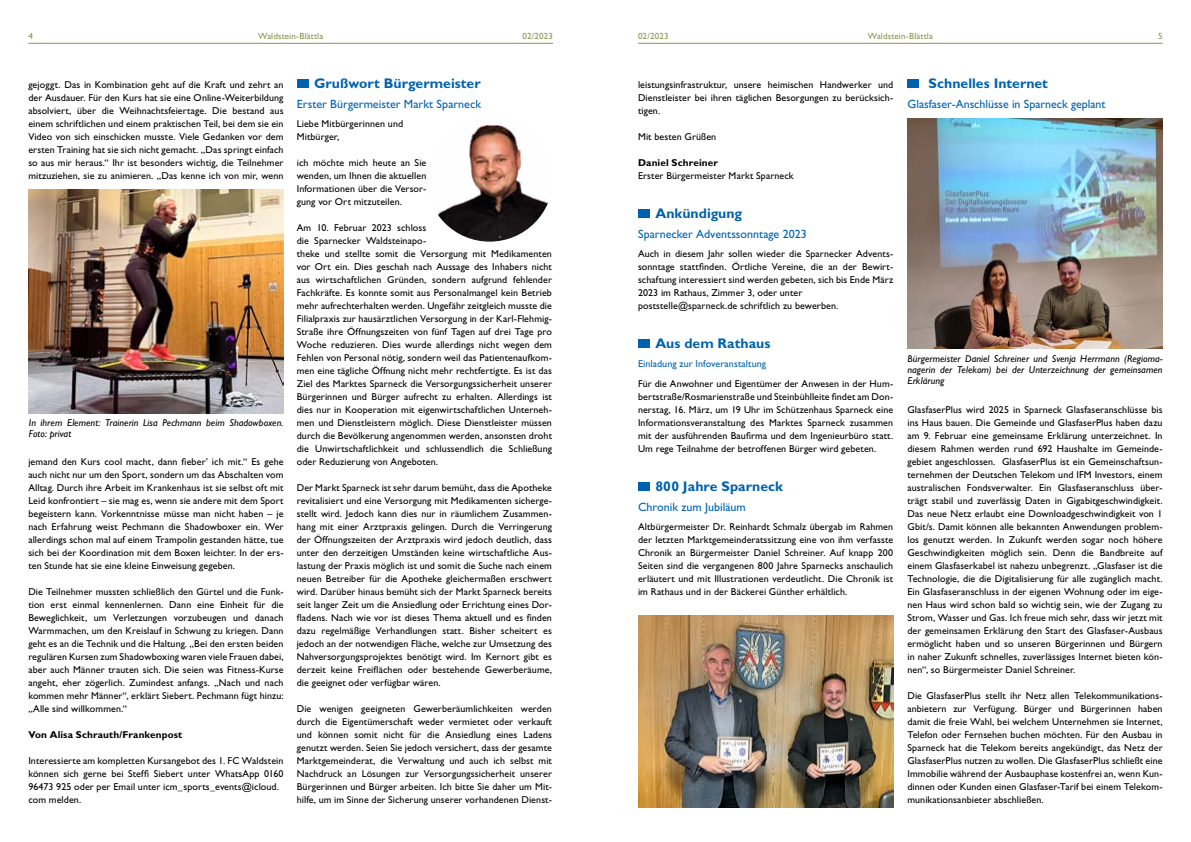
<style>
.page{position:relative;width:1191px;height:842px;background:#fff}
.page>*{position:absolute;margin:0;border:0;box-sizing:border-box;transform-origin:0 0}
.t1{font:700 14px "Gill Sans";letter-spacing:.005em;color:#0062ae}
.t2{font:12px "Gill Sans";color:#0062ae}
.t3{font:10px/13px "Gill Sans";letter-spacing:.01em;color:#000;text-align:justify}
.t4{font:italic 10px/11px "Gill Sans";letter-spacing:.01em;color:#000}
.t5{font:700 10px "Gill Sans";letter-spacing:.01em;color:#000}
.t6{font:10px "Gill Sans";letter-spacing:.01em;color:#0062ae}
.t7{font:9px "Gill Sans";letter-spacing:.015em;color:#8b954c}
</style>
<div class="page">
<hr style="left:638px;top:43px;width:524px;height:1px;background:#8b954c">
<hr style="left:28px;top:43px;width:525px;height:1px;background:#8b954c">
<div style="left:297px;top:79px;width:11px;height:9px;background:#0062ae"></div>
<div style="left:638px;top:209px;width:11px;height:9px;background:#0062ae"></div>
<div style="left:638px;top:339px;width:11px;height:9px;background:#0062ae"></div>
<div style="left:638px;top:482px;width:11px;height:9px;background:#0062ae"></div>
<img style="left:638px;top:616px;width:255px;height:192px">
<img style="left:426px;top:115px;width:127px;height:127px;border-radius:63px">
<div style="left:907px;top:79px;width:12px;height:9px;background:#0062ae"></div>
<img style="left:29px;top:189px;width:254px;height:224px">
<img style="left:907px;top:118px;width:255px;height:230px">
<p class="t7" style="left:28px;top:30px;width:6px">4</p>
<p class="t7" style="left:258px;top:30px;width:67px">Waldstein-Blättla</p>
<p class="t7" style="left:522px;top:30px;width:32px">02/2023</p>
<p class="t7" style="left:638px;top:30px;width:32px">02/2023</p>
<p class="t7" style="left:867px;top:30px;width:67px">Waldstein-Blättla</p>
<p class="t7" style="left:1158px;top:30px;width:6px">5</p>
<h1 class="t1" style="left:314px;top:75px;width:168px">Grußwort Bürgermeister</h1>
<p class="t2" style="left:297px;top:97px;width:186px">Erster Bürgermeister Markt Sparneck</p>
<p class="t3" style="left:297px;top:117px;width:108px">Liebe Mitbürgerinnen und<br>Mitbürger,</p>
<p class="t3" style="left:297px;top:156px;width:131px">ich möchte mich heute an Sie wenden, um Ihnen die aktuellen Informationen über die Versor&shy;gung vor Ort mitzuteilen.</p>
<p class="t3" style="left:297px;top:221px;width:257px;text-align:left">Am 10. Februar 2023 schloss<br>die Sparnecker Waldsteinapo-<br>theke und stellte somit die Versorgung mit Medikamenten vor Ort ein. Dies geschah nach Aussage des Inhabers nicht aus wirtschaftlichen Gründen, sondern aufgrund fehlender Fachkräfte. Es konnte somit aus Personalmangel kein Betrieb mehr aufrechterhalten werden. Ungefähr zeitgleich musste die Filialpraxis zur hausärztlichen Versorgung in der Karl-Flehmig-Straße ihre Öffnungszeiten von fünf Tagen auf drei Tage pro Woche reduzieren. Dies wurde allerdings nicht wegen dem Fehlen von Personal nötig, sondern weil das Patientenaufkom&shy;men eine tägliche Öffnung nicht mehr rechtfertigte. Es ist das Ziel des Marktes Sparneck die Versorgungssicherheit unserer Bürgerinnen und Bürger aufrecht zu erhalten. Allerdings ist dies nur in Kooperation mit eigenwirtschaftlichen Unterneh&shy;men und Dienstleistern möglich. Diese Dienstleister müssen durch die Bevölkerung angenommen werden, ansonsten droht die Unwirtschaftlichkeit und schlussendlich die Schließung oder Reduzierung von Angeboten.</p>
<p class="t3" style="left:297px;top:481px;width:257px">Der Markt Sparneck ist sehr darum bemüht, dass die Apotheke revitalisiert und eine Versorgung mit Medikamenten sicherge&shy;stellt wird. Jedoch kann dies nur in räumlichem Zusammen&shy;hang mit einer Arztpraxis gelingen. Durch die Verringerung der Öffnungszeiten der Arztpraxis wird jedoch deutlich, dass unter den derzeitigen Umständen keine wirtschaftliche Aus&shy;lastung der Praxis möglich ist und somit die Suche nach einem neuen Betreiber für die Apotheke gleichermaßen erschwert wird. Darüber hinaus bemüht sich der Markt Sparneck bereits seit langer Zeit um die Ansiedlung oder Errichtung eines Dor&shy;fladens. Nach wie vor ist dieses Thema aktuell und es finden dazu regelmäßige Verhandlungen statt. Bisher scheitert es jedoch an der notwendigen Fläche, welche zur Umsetzung des Nahversorgungsprojektes benötigt wird. Im Kernort gibt es derzeit keine Freiflächen oder bestehende Gewerberäume, die geeignet oder verfügbar wären.</p>
<p class="t3" style="left:297px;top:702px;width:257px">Die wenigen geeigneten Gewerberäumlichkeiten werden durch die Eigentümerschaft weder vermietet oder verkauft und können somit nicht für die Ansiedlung eines Ladens genutzt werden. Seien Sie jedoch versichert, dass der gesamte Marktgemeinderat, die Verwaltung und auch ich selbst mit Nachdruck an Lösungen zur Versorgungssicherheit unserer Bürgerinnen und Bürger arbeiten. Ich bitte Sie daher um Mit&shy;hilfe, um im Sinne der Sicherung unserer vorhandenen Dienst-</p>
<h1 class="t1" style="left:928px;top:75px;width:121px">Schnelles Internet</h1>
<p class="t2" style="left:907px;top:97px;width:200px">Glasfaser-Anschlüsse in Sparneck geplant</p>
<p class="t3" style="left:28px;top:78px;width:257px">gejoggt. Das in Kombination geht auf die Kraft und zehrt an der Ausdauer. Für den Kurs hat sie eine Online-Weiterbildung absolviert, über die Weihnachtsfeiertage. Die bestand aus einem schriftlichen und einem praktischen Teil, bei dem sie ein Video von sich einschicken musste. Viele Gedanken vor dem ersten Training hat sie sich nicht gemacht. „Das springt einfach so aus mir heraus.“ Ihr ist besonders wichtig, die Teilnehmer mitzuziehen, sie zu animieren. „Das kenne ich von mir, wenn</p>
<p class="t3" style="left:638px;top:78px;width:257px">leistungsinfrastruktur, unsere heimischen Handwerker und Dienstleister bei ihren täglichen Besorgungen zu berücksich&shy;tigen.</p>
<p class="t3" style="left:638px;top:130px;width:80px">Mit besten Grüßen</p>
<p class="t5" style="left:638px;top:157px;width:81px">Daniel Schreiner</p>
<p class="t3" style="left:638px;top:169px;width:157px">Erster Bürgermeister Markt Sparneck</p>
<h1 class="t1" style="left:655px;top:205px;width:88px">Ankündigung</h1>
<p class="t2" style="left:638px;top:227px;width:170px">Sparnecker Adventssonntage 2023</p>
<p class="t3" style="left:638px;top:247px;width:257px;text-align:left">Auch in diesem Jahr sollen wieder die Sparnecker Advents&shy;sonntage stattfinden. Örtliche Vereine, die an der Bewirt&shy;schaftung interessiert sind werden gebeten, sich bis Ende März 2023 im Rathaus, Zimmer 3, oder unter poststelle@sparneck.de schriftlich zu bewerben.</p>
<h1 class="t1" style="left:655px;top:335px;width:117px">Aus dem Rathaus</h1>
<p class="t6" style="left:638px;top:358px;width:130px">Einladung zur Infoveranstaltung</p>
<p class="t3" style="left:638px;top:377px;width:257px">Für die Anwohner und Eigentümer der Anwesen in der Hum&shy;bertstraße/Rosmarienstraße und Steinbühlleite findet am Don&shy;nerstag, 16. März, um 19 Uhr im Schützenhaus Sparneck eine Informationsveranstaltung des Marktes Sparneck zusammen mit der ausführenden Baufirma und dem Ingenieurbüro statt.<br>Um rege Teilnahme der betroffenen Bürger wird gebeten.</p>
<h1 class="t1" style="left:655px;top:478px;width:129px">800 Jahre Sparneck</h1>
<p class="t2" style="left:638px;top:500px;width:109px">Chronik zum Jubiläum</p>
<p class="t3" style="left:638px;top:520px;width:257px">Altbürgermeister Dr. Reinhardt Schmalz übergab im Rahmen der letzten Marktgemeinderatssitzung eine von ihm verfasste Chronik an Bürgermeister Daniel Schreiner. Auf knapp 200<br>Seiten sind die vergangenen 800 Jahre Sparnecks anschaulich erläutert und mit Illustrationen verdeutlicht. Die Chronik ist im Rathaus und in der Bäckerei Günther erhältlich.</p>
<p class="t4" style="left:907px;top:353px;width:257px;text-align:justify">Bürgermeister Daniel Schreiner und Svenja Herrmann (Regioma&shy;nagerin der Telekom) bei der Unterzeichnung der gemeinsamen Erklärung</p>
<p class="t3" style="left:907px;top:403px;width:257px">GlasfaserPlus wird 2025 in Sparneck Glasfaseranschlüsse bis ins Haus bauen. Die Gemeinde und GlasfaserPlus haben dazu am 9. Februar eine gemeinsame Erklärung unterzeichnet. In diesem Rahmen werden rund 692 Haushalte im Gemeinde&shy;gebiet angeschlossen. GlasfaserPlus ist ein Gemeinschaftsun&shy;ternehmen der Deutschen Telekom und IFM Investors, einem australischen Fondsverwalter. Ein Glasfaseranschluss über&shy;trägt stabil und zuverlässig Daten in Gigabitgeschwindigkeit.<br>Das neue Netz erlaubt eine Downloadgeschwindigkeit von 1<br>Gbit/s. Damit können alle bekannten Anwendungen problem&shy;los genutzt werden. In Zukunft werden sogar noch höhere Geschwindigkeiten möglich sein. Denn die Bandbreite auf einem Glasfaserkabel ist nahezu unbegrenzt. „Glasfaser ist die Technologie, die die Digitalisierung für alle zugänglich macht.<br>Ein Glasfaseranschluss in der eigenen Wohnung oder im eige&shy;nen Haus wird schon bald so wichtig sein, wie der Zugang zu Strom, Wasser und Gas. Ich freue mich sehr, dass wir jetzt mit der gemeinsamen Erklärung den Start des Glasfaser-Ausbaus ermöglicht haben und so unseren Bürgerinnen und Bürgern in naher Zukunft schnelles, zuverlässiges Internet bieten kön&shy;nen“, so Bürgermeister Daniel Schreiner.</p>
<p class="t3" style="left:907px;top:689px;width:257px">Die GlasfaserPlus stellt ihr Netz allen Telekommunikations&shy;anbietern zur Verfügung. Bürger und Bürgerinnen haben damit die freie Wahl, bei welchem Unternehmen sie Internet, Telefon oder Fernsehen buchen möchten. Für den Ausbau in Sparneck hat die Telekom bereits angekündigt, das Netz der GlasfaserPlus nutzen zu wollen. Die GlasfaserPlus schließt eine Immobilie während der Ausbauphase kostenfrei an, wenn Kun&shy;dinnen oder Kunden einen Glasfaser-Tarif bei einem Telekom&shy;munikationsanbieter abschließen.</p>
<p class="t4" style="left:29px;top:417px;width:256px">In ihrem Element: Trainerin Lisa Pechmann beim Shadowboxen.<br>Foto: privat</p>
<p class="t3" style="left:28px;top:455px;width:257px">jemand den Kurs cool macht, dann fieber’ ich mit.“ Es gehe auch nicht nur um den Sport, sondern um das Abschalten vom Alltag. Durch ihre Arbeit im Krankenhaus ist sie selbst oft mit Leid konfrontiert – sie mag es, wenn sie andere mit dem Sport begeistern kann. Vorkenntnisse müsse man nicht haben – je nach Erfahrung weist Pechmann die Shadowboxer ein. Wer allerdings schon mal auf einem Trampolin gestanden hätte, tue sich bei der Koordination mit dem Boxen leichter. In der ers&shy;ten Stunde hat sie eine kleine Einweisung gegeben.</p>
<p class="t3" style="left:28px;top:585px;width:257px">Die Teilnehmer mussten schließlich den Gürtel und die Funk&shy;tion erst einmal kennenlernen. Dann eine Einheit für die Beweglichkeit, um Verletzungen vorzubeugen und danach Warmmachen, um den Kreislauf in Schwung zu kriegen. Dann geht es an die Technik und die Haltung. „Bei den ersten beiden regulären Kursen zum Shadowboxing waren viele Frauen dabei, aber auch Männer trauten sich. Die seien was Fitness-Kurse angeht, eher zögerlich. Zumindest anfangs. „Nach und nach kommen mehr Männer“, erklärt Siebert. Pechmann fügt hinzu: „Alle sind willkommen.“</p>
<p class="t5" style="left:28px;top:729px;width:155px">Von Alisa Schrauth/Frankenpost</p>
<p class="t3" style="left:28px;top:754px;width:257px;text-align:left">Interessierte am kompletten Kursangebot des 1. FC Waldstein können sich gerne bei Steffi Siebert unter WhatsApp 0160<br>96473 925 oder per Email unter icm_sports_events@icloud. com melden.</p>
</div>
